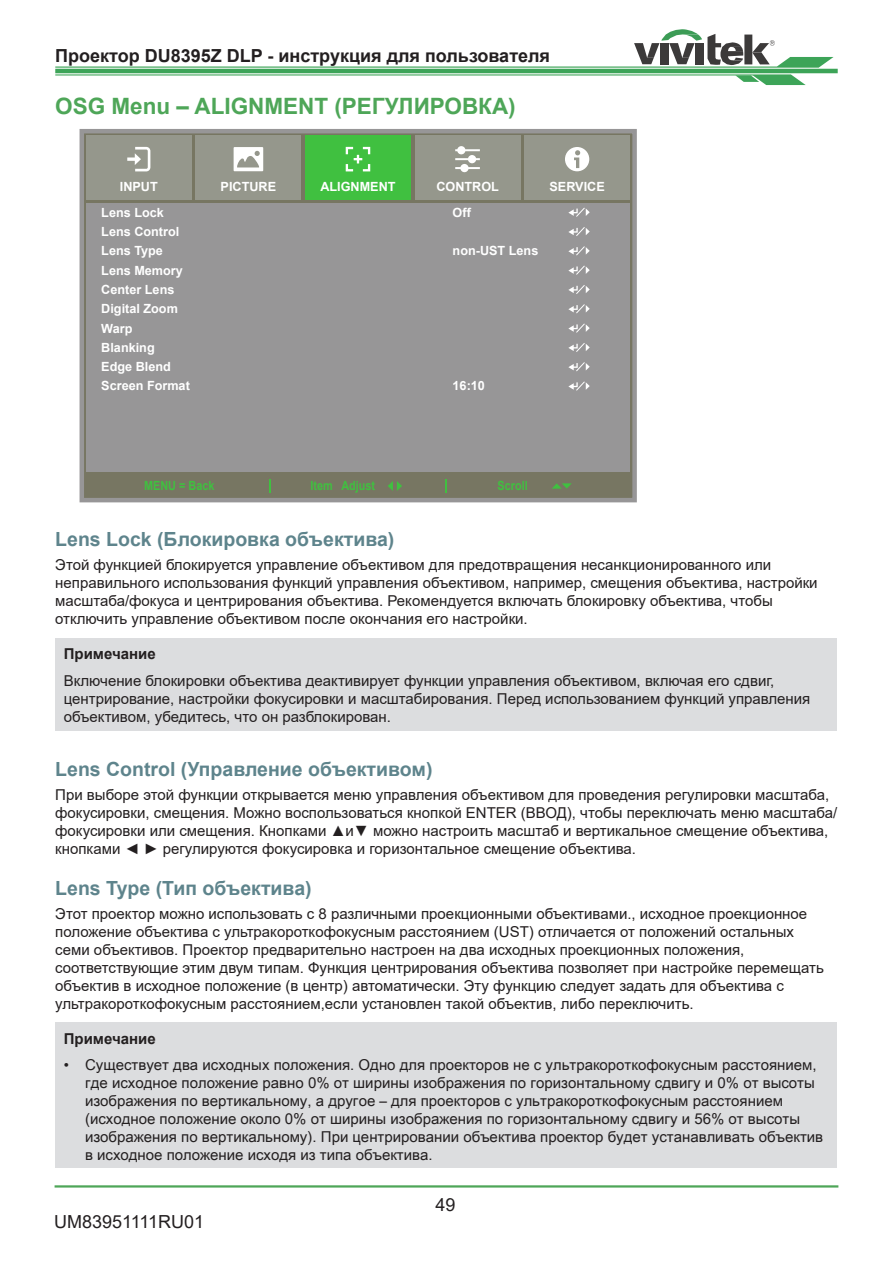
<style>
.page{position:relative;width:893px;height:1263px;background:#fff}
.page>*{position:absolute;margin:0;border:0;box-sizing:border-box;transform-origin:0 0}
.Topic_2{font:700 22.5px "Arial";color:#4ea658}
.Topic_3{font:700 19.5px "Arial";color:#5e848c}
.t1{font:700 18px "Arial";color:#231f20}
.t2{font:18px "Arial";color:#231f20}
.Content{font:15px/18px "Arial";color:#231f20}
.t3{font:15px/18px "Arial Unicode MS";color:#231f20}
.Content-2{font:700 15px "Arial";color:#231f20}
.t4{font:700 12.6px/19.4px "Arial";color:#fff}
.t5{font:700 12.6px "Arial";color:#40c040;scale:.86 1}
</style>
<div class="page">
<hr style="left:55px;top:69px;width:783px;height:4px;background:#3da458">
<svg style="left:55px;top:74px;width:751px;height:11px"></svg>
<svg style="left:55px;top:29px;width:779px;height:39px"></svg>
<hr style="left:55px;top:1185px;width:783px;height:2px;background:#4ea658">
<div style="left:82px;top:131px;width:553px;height:369px;background:#777662"></div>
<div style="left:80px;top:129px;width:557px;height:373px;border:4px solid #979697"></div>
<div style="left:86px;top:203px;width:544px;height:268px;background:#979697"></div>
<svg style="left:568px;top:208px;width:22px;height:9px"></svg>
<svg style="left:568px;top:227px;width:22px;height:9px"></svg>
<svg style="left:568px;top:246px;width:22px;height:9px"></svg>
<svg style="left:568px;top:265px;width:22px;height:10px"></svg>
<svg style="left:568px;top:285px;width:22px;height:9px"></svg>
<svg style="left:568px;top:304px;width:22px;height:9px"></svg>
<svg style="left:568px;top:323px;width:22px;height:10px"></svg>
<svg style="left:568px;top:343px;width:22px;height:9px"></svg>
<svg style="left:568px;top:362px;width:22px;height:9px"></svg>
<svg style="left:568px;top:381px;width:22px;height:10px"></svg>
<svg style="left:445px;top:479px;width:1px;height:13px"></svg>
<svg style="left:552px;top:483px;width:20px;height:6px"></svg>
<svg style="left:388px;top:481px;width:14px;height:10px"></svg>
<svg style="left:269px;top:479px;width:1px;height:13px"></svg>
<div style="left:305px;top:136px;width:106px;height:64px;background:#40c040"></div>
<svg style="left:346px;top:147px;width:24px;height:24px"></svg>
<div style="left:415px;top:136px;width:105px;height:64px;background:#95978c"></div>
<svg style="left:455px;top:146px;width:25px;height:26px"></svg>
<div style="left:86px;top:136px;width:106px;height:64px;background:#95978c"></div>
<svg style="left:127px;top:147px;width:23px;height:24px"></svg>
<div style="left:524px;top:136px;width:106px;height:64px;background:#95978c"></div>
<svg style="left:565px;top:147px;width:24px;height:24px"></svg>
<div style="left:196px;top:136px;width:105px;height:64px;background:#95978c"></div>
<svg style="left:234px;top:147px;width:29px;height:24px"></svg>
<div style="left:55px;top:638px;width:782px;height:93px;background:#dcdddf"></div>
<div style="left:55px;top:1023px;width:782px;height:145px;background:#dcdddf"></div>
<p class="t1" style="left:55px;top:43px;width:496px">Проектор DU8395Z DLP - инструкция для пользователя</p>
<p class="Topic_2" style="left:55px;top:90px;width:462px">OSG Menu – ALIGNMENT (РЕГУЛИРОВКА)</p>
<p class="t4" style="left:120px;top:177px;width:39px">INPUT</p>
<p class="t4" style="left:221px;top:177px;width:57px">PICTURE</p>
<p class="t4" style="left:320px;top:177px;width:77px">ALIGNMENT</p>
<p class="t4" style="left:436px;top:177px;width:64px">CONTROL</p>
<p class="t4" style="left:549px;top:177px;width:57px">SERVICE</p>
<p class="t4" style="left:101px;top:203px;width:90px">Lens Lock<br>Lens Control<br>Lens Type<br>Lens Memory<br>Center Lens<br>Digital Zoom<br>Warp<br>Blanking<br>Edge Blend<br>Screen Format</p>
<p class="t4" style="left:453px;top:203px;width:20px">Off</p>
<p class="t4" style="left:453px;top:241px;width:87px">non-UST Lens</p>
<p class="t4" style="left:453px;top:376px;width:34px">16:10</p>
<p class="t5" style="left:144px;top:477px;width:83px">MENU = Back</p>
<p class="t5" style="left:310px;top:477px;width:77px">Item Adjust</p>
<p class="t5" style="left:498px;top:477px;width:37px">Scroll</p>
<p class="Topic_3" style="left:55px;top:525px;width:341px">Lens Lock (Блокировка объектива)</p>
<p class="Content" style="left:55px;top:556px;width:764px">Этой функцией блокируется управление объективом для предотвращения несанкционированного или неправильного использования функций управления объективом, например, смещения объектива, настройки масштаба/фокуса и центрирования объектива. Рекомендуется включать блокировку объектива, чтобы отключить управление объективом после окончания его настройки.</p>
<p class="Content-2" style="left:64px;top:643px;width:93px">Примечание</p>
<p class="Content" style="left:64px;top:672px;width:748px">Включение блокировки объектива деактивирует функции управления объективом, включая его сдвиг, центрирование, настройки фокусировки и масштабирования. Перед использованием функций управления объективом, убедитесь, что он разблокирован.</p>
<p class="Topic_3" style="left:55px;top:755px;width:379px">Lens Control (Управление объективом)</p>
<p class="Content" style="left:55px;top:786px;width:783px">При выборе этой функции открывается меню управления объективом для проведения регулировки масштаба, фокусировки, смещения. Можно воспользоваться кнопкой ENTER (ВВОД), чтобы переключать меню масштаба/ фокусировки или смещения. Кнопками ▲и▼ можно настроить масштаб и вертикальное смещение объектива, кнопками ◄ ► регулируются фокусировка и горизонтальное смещение объектива.</p>
<p class="Topic_3" style="left:55px;top:874px;width:258px">Lens Type (Тип объектива)</p>
<p class="Content" style="left:55px;top:905px;width:770px">Этот проектор можно использовать с 8 различными проекционными объективами., исходное проекционное положение объектива с ультракороткофокусным расстоянием (UST) отличается от положений остальных семи объективов. Проектор предварительно настроен на два исходных проекционных положения, соответствующие этим двум типам. Функция центрирования объектива позволяет при настройке перемещать объектив в исходное положение (в центр) автоматически. Эту функцию следует задать для объектива с ультракороткофокусным расстоянием,если установлен такой объектив, либо переключить.</p>
<p class="Content-2" style="left:64px;top:1028px;width:93px">Примечание</p>
<p class="t3" style="left:85px;top:1055px;width:740px;text-indent:-21px">• Существует два исходных положения. Одно для проекторов не с ультракороткофокусным расстоянием, где исходное положение равно 0% от ширины изображения по горизонтальному сдвигу и 0% от высоты изображения по вертикальному, а другое – для проекторов с ультракороткофокусным расстоянием (исходное положение около 0% от ширины изображения по горизонтальному сдвигу и 56% от высоты изображения по вертикальному). При центрировании объектива проектор будет устанавливать объектив в исходное положение исходя из типа объектива.</p>
<p class="t2" style="left:54px;top:1209px;width:152px">UM83951111RU01</p>
<p class="t2" style="left:435px;top:1192px;width:22px">49</p>
</div>
